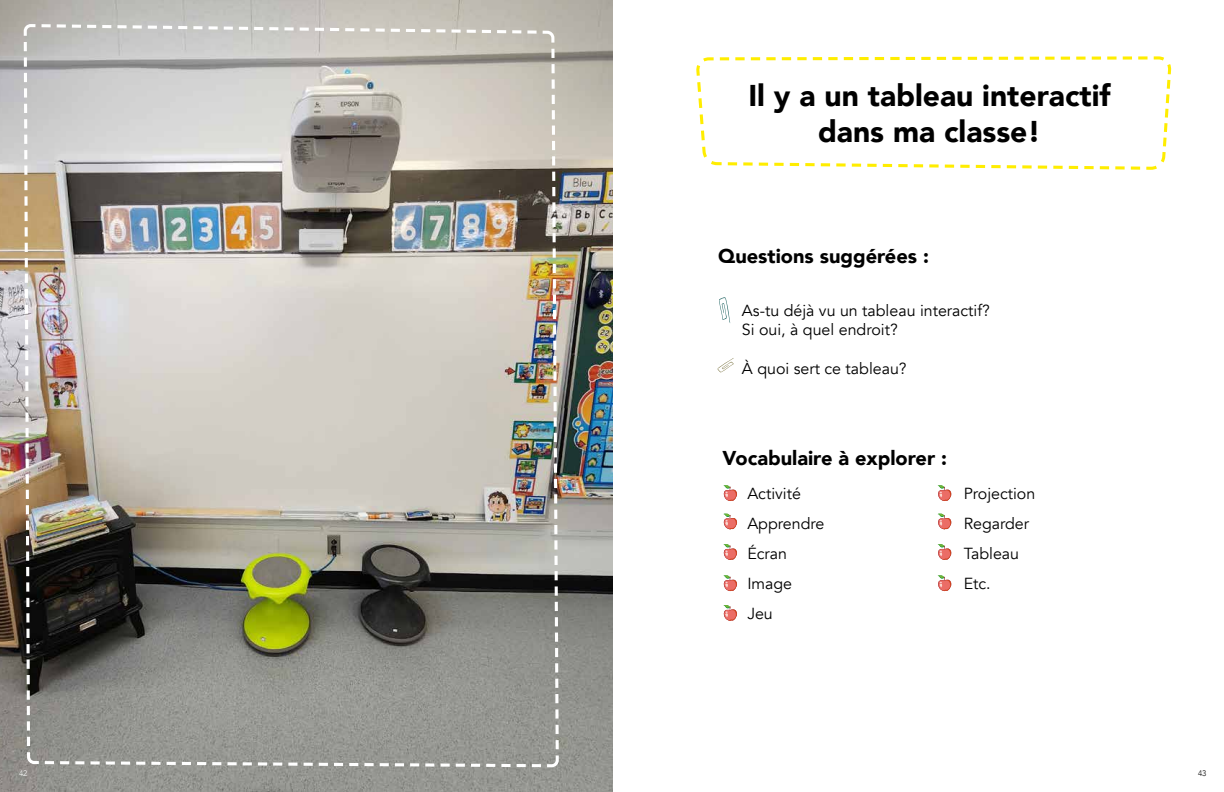
<style>
.page{position:relative;width:1224px;height:792px;background:#fff}
.page>*{position:absolute;margin:0;border:0;box-sizing:border-box;transform-origin:0 0}
.t1{font:900 30px/36px "Avenir";color:#000;text-align:center}
.t2{font:900 20px "Avenir";color:#000}
.t3{font:16px/19.2px "Avenir";color:#000}
.t4{font:300 8px "Avenir";color:#fff}
.t5{font:300 8px "Avenir";color:#000}
</style>
<div class="page">
<img style="left:0;top:0;width:612px;height:792px">
<svg style="left:696px;top:56px;width:476px;height:114px"></svg>
<svg style="left:723px;top:485px;width:14px;height:16px"></svg>
<svg style="left:938px;top:485px;width:13px;height:16px"></svg>
<svg style="left:723px;top:513px;width:14px;height:17px"></svg>
<svg style="left:938px;top:513px;width:13px;height:17px"></svg>
<svg style="left:723px;top:544px;width:14px;height:16px"></svg>
<svg style="left:938px;top:544px;width:13px;height:16px"></svg>
<svg style="left:723px;top:575px;width:14px;height:16px"></svg>
<svg style="left:723px;top:605px;width:14px;height:16px"></svg>
<svg style="left:938px;top:575px;width:13px;height:17px"></svg>
<svg style="left:719px;top:297px;width:11px;height:26px"></svg>
<img style="left:22px;top:23px;width:538px;height:746px">
<svg style="left:717px;top:358px;width:17px;height:14px"></svg>
<p class="t1" style="left:748px;top:76px;width:364px">Il y a un tableau interactif dans ma classe!</p>
<p class="t2" style="left:718px;top:238px;width:212px">Questions suggérées :</p>
<p class="t3" style="left:742px;top:301px;width:249px">As-tu déjà vu un tableau interactif?<br>Si oui, à quel endroit?</p>
<p class="t3" style="left:742px;top:359px;width:166px">À quoi sert ce tableau?</p>
<p class="t2" style="left:723px;top:441px;width:226px">Vocabulaire à explorer :</p>
<p class="t3" style="left:747px;top:485px;width:55px">Activité</p>
<p class="t3" style="left:747px;top:515px;width:79px">Apprendre</p>
<p class="t3" style="left:747px;top:545px;width:41px">Écran</p>
<p class="t3" style="left:747px;top:575px;width:46px">Image</p>
<p class="t3" style="left:747px;top:605px;width:27px">Jeu</p>
<p class="t3" style="left:964px;top:485px;width:73px">Projection</p>
<p class="t3" style="left:964px;top:515px;width:67px">Regarder</p>
<p class="t3" style="left:964px;top:545px;width:57px">Tableau</p>
<p class="t3" style="left:964px;top:575px;width:28px">Etc.</p>
<p class="t4" style="left:19px;top:768px;width:10px">42</p>
<p class="t5" style="left:1198px;top:768px;width:10px">43</p>
</div>
